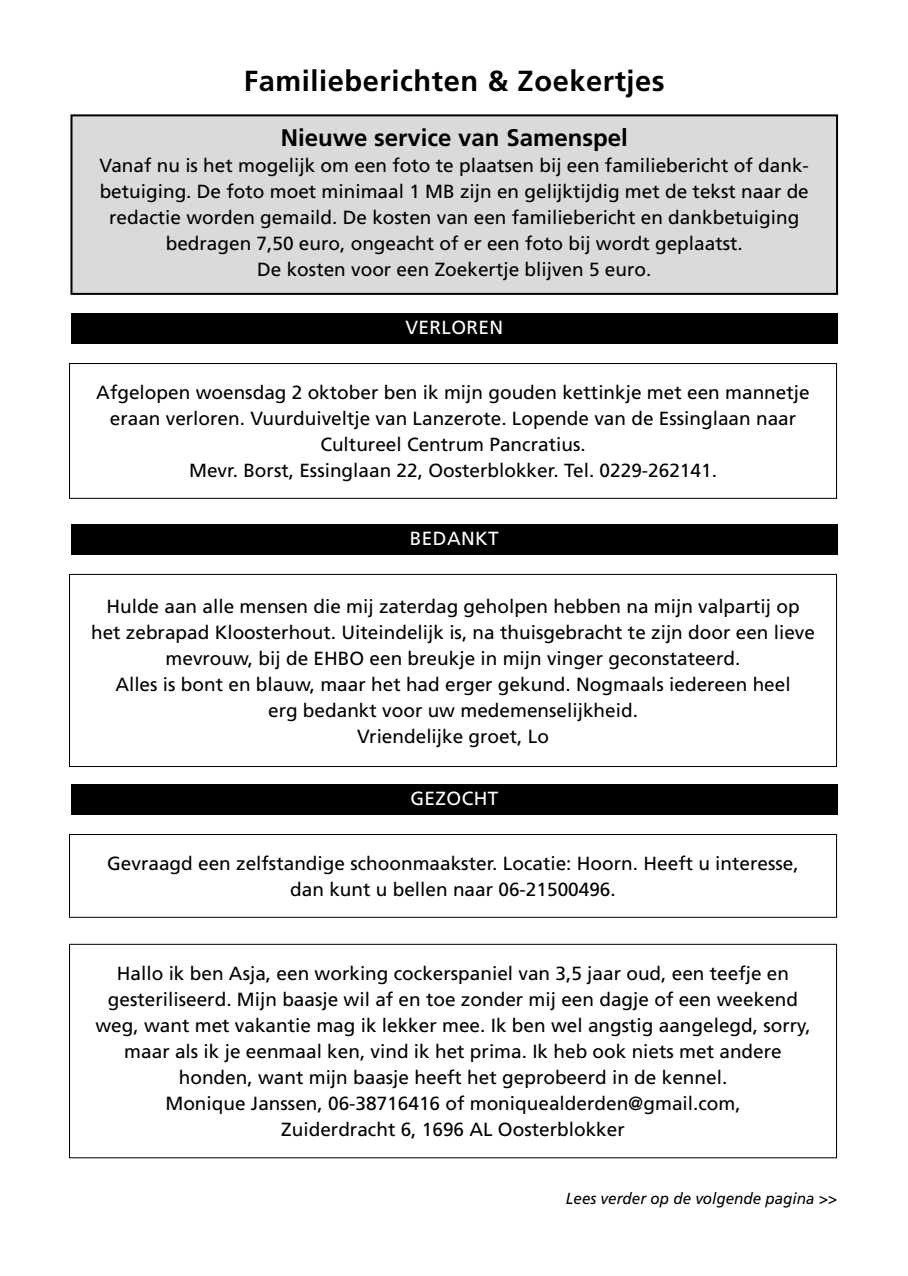
<style>
.page{position:relative;width:908px;height:1276px;background:#fff}
.page>*{position:absolute;margin:0;border:0;box-sizing:border-box;transform-origin:0 0}
.t1{font:700 29px "Frutiger";letter-spacing:.02em;color:#000}
.t2{font:700 24px "Frutiger";color:#000}
.t3{font:19px/26px "Frutiger";color:#000;text-align:center}
.t4{font:19px "Frutiger";letter-spacing:.02em;color:#fff}
.t5{font:italic 16px "Frutiger";color:#000;scale:.95 1}
</style>
<div class="page">
<div style="left:69px;top:363px;width:767px;height:136px;border:1px solid #000"></div>
<div style="left:69px;top:834px;width:767px;height:84px;border:1px solid #000"></div>
<div style="left:69px;top:944px;width:767px;height:214px;border:1px solid #000"></div>
<div style="left:69px;top:574px;width:767px;height:193px;border:1px solid #000"></div>
<div style="left:71px;top:313px;width:766px;height:31px;background:#000"></div>
<div style="left:71px;top:784px;width:766px;height:31px;background:#000"></div>
<div style="left:71px;top:524px;width:766px;height:31px;background:#000"></div>
<div style="left:71px;top:115px;width:765px;height:179px;background:#dadada"></div>
<div style="left:70px;top:114px;width:767px;height:181px;border:2px solid #000"></div>
<h1 class="t1" style="left:243px;top:64px;width:422px">Familieberichten &amp; Zoekertjes</h1>
<p class="t2" style="left:280px;top:123px;width:348px">Nieuwe service van Samenspel</p>
<p class="t3" style="left:99px;top:152px;width:710px">Vanaf nu is het mogelijk om een foto te plaatsen bij een familiebericht of dank&shy;betuiging. De foto moet minimaal 1 MB zijn en gelijktijdig met de tekst naar de redactie worden gemaild. De kosten van een familiebericht en dankbetuiging bedragen 7,50 euro, ongeacht of er een foto bij wordt geplaatst.<br>De kosten voor een Zoekertje blijven 5 euro.</p>
<p class="t4" style="left:405px;top:316px;width:99px">VERLOREN</p>
<p class="t3" style="left:96px;top:379px;width:714px">Afgelopen woensdag 2 oktober ben ik mijn gouden kettinkje met een mannetje eraan verloren. Vuurduiveltje van Lanzerote. Lopende van de Essinglaan naar Cultureel Centrum Pancratius.<br>Mevr. Borst, Essinglaan 22, Oosterblokker. Tel. 0229-262141.</p>
<p class="t4" style="left:410px;top:527px;width:90px">BEDANKT</p>
<p class="t3" style="left:91px;top:593px;width:725px">Hulde aan alle mensen die mij zaterdag geholpen hebben na mijn valpartij op het zebrapad Kloosterhout. Uiteindelijk is, na thuisgebracht te zijn door een lieve mevrouw, bij de EHBO een breukje in mijn vinger geconstateerd.<br>Alles is bont en blauw, maar het had erger gekund. Nogmaals iedereen heel<br>erg bedankt voor uw medemenselijkheid.<br>Vriendelijke groet, Lo</p>
<p class="t4" style="left:410px;top:787px;width:89px">GEZOCHT</p>
<p class="t3" style="left:107px;top:850px;width:692px">Gevraagd een zelfstandige schoonmaakster. Locatie: Hoorn. Heeft u interesse, dan kunt u bellen naar 06-21500496.</p>
<p class="t3" style="left:95px;top:960px;width:716px">Hallo ik ben Asja, een working cockerspaniel van 3,5 jaar oud, een teefje en gesteriliseerd. Mijn baasje wil af en toe zonder mij een dagje of een weekend weg, want met vakantie mag ik lekker mee. Ik ben wel angstig aangelegd, sorry, maar als ik je eenmaal ken, vind ik het prima. Ik heb ook niets met andere honden, want mijn baasje heeft het geprobeerd in de kennel.<br>Monique Janssen, 06-38716416 of moniquealderden@gmail.com,<br>Zuiderdracht 6, 1696 AL Oosterblokker</p>
<p class="t5" style="left:565px;top:1189px;width:287px">Lees verder op de volgende pagina &gt;&gt;</p>
</div>
